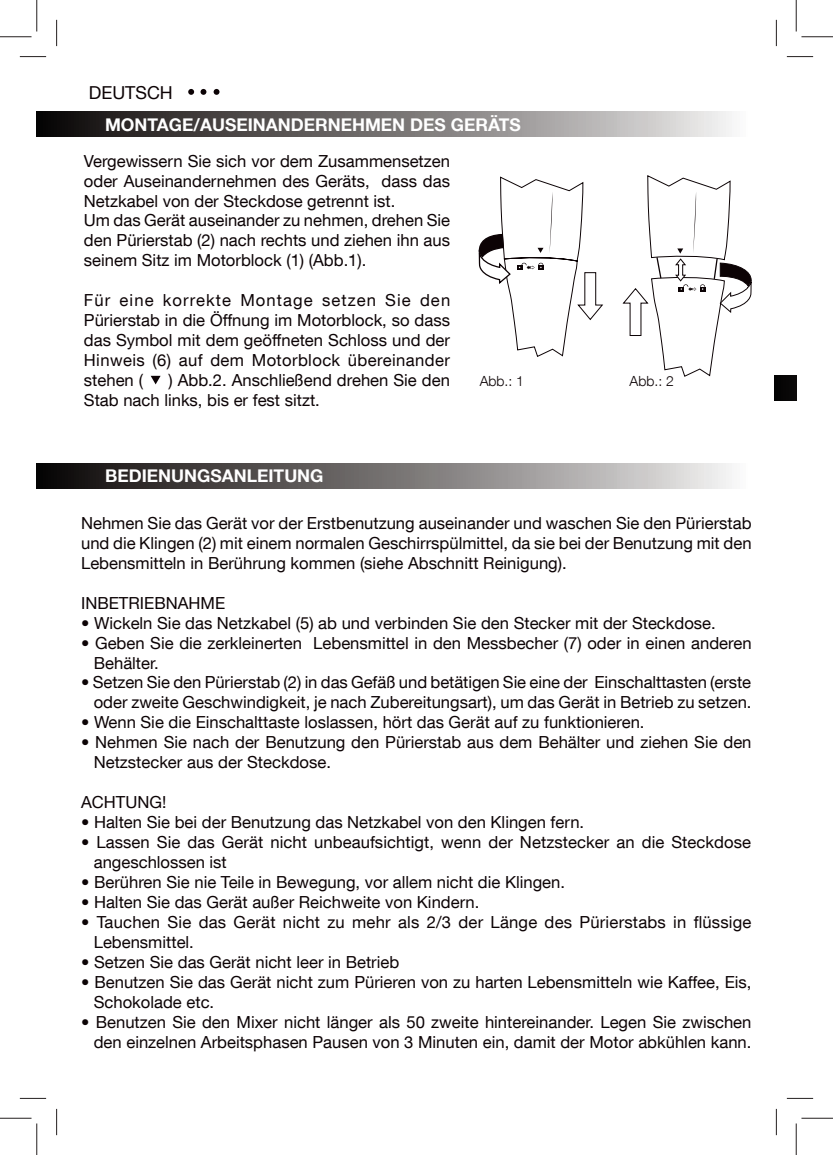
<style>
.page{position:relative;width:833px;height:1155px;background:#fff}
.page>*{position:absolute;margin:0;border:0;box-sizing:border-box;transform-origin:0 0}
.t1{font:17.85px "Helvetica Neue LT Com";color:#0c0305}
.t2{font:700 17.5px "Helvetica Neue LT Com";color:#fff}
.t3{font:16.62px/19.9px "Helvetica Neue LT Com";color:#0c0305}
.t4{font:300 14px "Helvetica Neue LT Com";color:#0c0305}
</style>
<div class="page">
<div style="left:37px;top:112px;width:714px;height:25px;background:linear-gradient(to right,#070302,#f0eeee)"></div>
<div style="left:37px;top:463px;width:714px;height:25px;background:linear-gradient(to right,#070302,#f0eeee)"></div>
<div style="left:774px;top:376px;width:22px;height:25px;background:#070606"></div>
<svg style="left:213px;top:89px;width:6px;height:6px"></svg>
<svg style="left:200px;top:89px;width:6px;height:6px"></svg>
<svg style="left:188px;top:89px;width:6px;height:6px"></svg>
<svg style="left:478px;top:176px;width:126px;height:181px"></svg>
<svg style="left:622px;top:175px;width:130px;height:202px"></svg>
<svg style="left:151px;top:376px;width:10px;height:8px"></svg>
<svg style="left:20px;top:56px;width:26px;height:1px"></svg>
<svg style="left:786px;top:56px;width:27px;height:1px"></svg>
<svg style="left:20px;top:1098px;width:26px;height:1px"></svg>
<svg style="left:786px;top:1098px;width:27px;height:1px"></svg>
<svg style="left:56px;top:20px;width:1px;height:26px"></svg>
<svg style="left:56px;top:1109px;width:1px;height:26px"></svg>
<svg style="left:776px;top:20px;width:1px;height:26px"></svg>
<svg style="left:776px;top:1109px;width:1px;height:26px"></svg>
<hr style="left:0;top:36px;width:32px;height:1px;background:#241f1f">
<hr style="left:801px;top:36px;width:31px;height:1px;background:#241f1f">
<hr style="left:0;top:1118px;width:32px;height:1px;background:#241f1f">
<hr style="left:801px;top:1118px;width:31px;height:1px;background:#241f1f">
<hr style="left:36px;top:0;width:1px;height:32px;background:#241f1f">
<hr style="left:36px;top:1123px;width:1px;height:32px;background:#241f1f">
<hr style="left:795px;top:0;width:1px;height:32px;background:#241f1f">
<hr style="left:795px;top:1123px;width:1px;height:32px;background:#241f1f">
<p class="t1" style="left:89px;top:82px;width:85px">DEUTSCH</p>
<p class="t2" style="left:105px;top:114px;width:417px">MONTAGE/AUSEINANDERNEHMEN DES GERÄTS</p>
<p class="t3" style="left:84px;top:150px;width:368px">Vergewissern Sie sich vor dem Zusammensetzen oder Auseinandernehmen des Geräts, dass das Netzkabel von der Steckdose getrennt ist.<br>Um das Gerät auseinander zu nehmen, drehen Sie den Pürierstab (2) nach rechts und ziehen ihn aus seinem Sitz im Motorblock (1) (Abb.1).</p>
<p class="t3" style="left:84px;top:290px;width:368px;text-align:justify">Für eine korrekte Montage setzen Sie den Pürierstab in die Öffnung im Motorblock, so dass das Symbol mit dem geöffneten Schloss und der Hinweis (6) auf dem Motorblock übereinander stehen (</p>
<p class="t3" style="left:84px;top:370px;width:367px;text-indent:84px">) Abb.2. Anschließend drehen Sie den<br>Stab nach links, bis er fest sitzt.</p>
<p class="t4" style="left:479px;top:372px;width:46px">Abb.: 1</p>
<p class="t4" style="left:629px;top:372px;width:46px">Abb.: 2</p>
<p class="t2" style="left:105px;top:465px;width:220px">BEDIENUNGSANLEITUNG</p>
<p class="t3" style="left:81px;top:513px;width:672px;text-align:justify">Nehmen Sie das Gerät vor der Erstbenutzung auseinander und waschen Sie den Pürierstab und die Klingen (2) mit einem normalen Geschirrspülmittel, da sie bei der Benutzung mit den Lebensmitteln in Berührung kommen (siehe Abschnitt Reinigung).</p>
<p class="t3" style="left:81px;top:592px;width:146px">INBETRIEBNAHME</p>
<p class="t3" style="left:81px;top:612px;width:636px">• Wickeln Sie das Netzkabel (5) ab und verbinden Sie den Stecker mit der Steckdose.</p>
<p class="t3" style="left:94px;top:632px;width:659px;text-indent:-13px">• Geben Sie die zerkleinerten Lebensmittel in den Messbecher (7) oder in einen anderen<br>Behälter.</p>
<p class="t3" style="left:81px;top:672px;width:672px;text-align:right">• Setzen Sie den Pürierstab (2) in das Gefäß und betätigen Sie eine der Einschalttasten (erste oder zweite Geschwindigkeit, je nach Zubereitungsart), um das Gerät in Betrieb zu setzen.</p>
<p class="t3" style="left:81px;top:712px;width:565px">• Wenn Sie die Einschalttaste loslassen, hört das Gerät auf zu funktionieren.</p>
<p class="t3" style="left:94px;top:732px;width:659px;text-indent:-13px">• Nehmen Sie nach der Benutzung den Pürierstab aus dem Behälter und ziehen Sie den<br>Netzstecker aus der Steckdose.</p>
<p class="t3" style="left:81px;top:792px;width:87px">ACHTUNG!</p>
<p class="t3" style="left:81px;top:812px;width:504px">• Halten Sie bei der Benutzung das Netzkabel von den Klingen fern.</p>
<p class="t3" style="left:94px;top:832px;width:658px;text-indent:-13px">• Lassen Sie das Gerät nicht unbeaufsichtigt, wenn der Netzstecker an die Steckdose angeschlossen ist</p>
<p class="t3" style="left:81px;top:872px;width:485px">• Berühren Sie nie Teile in Bewegung, vor allem nicht die Klingen.</p>
<p class="t3" style="left:81px;top:892px;width:400px">• Halten Sie das Gerät außer Reichweite von Kindern.</p>
<p class="t3" style="left:94px;top:912px;width:659px;text-indent:-13px">• Tauchen Sie das Gerät nicht zu mehr als 2/3 der Länge des Pürierstabs in flüssige<br>Lebensmittel.</p>
<p class="t3" style="left:81px;top:951px;width:320px">• Setzen Sie das Gerät nicht leer in Betrieb</p>
<p class="t3" style="left:94px;top:971px;width:659px;text-indent:-13px">• Benutzen Sie das Gerät nicht zum Pürieren von zu harten Lebensmitteln wie Kaffee, Eis,<br>Schokolade etc.</p>
<p class="t3" style="left:81px;top:1011px;width:671px;text-align:right">• Benutzen Sie den Mixer nicht länger als 50 zweite hintereinander. Legen Sie zwischen den einzelnen Arbeitsphasen Pausen von 3 Minuten ein, damit der Motor abkühlen kann.</p>
</div>
